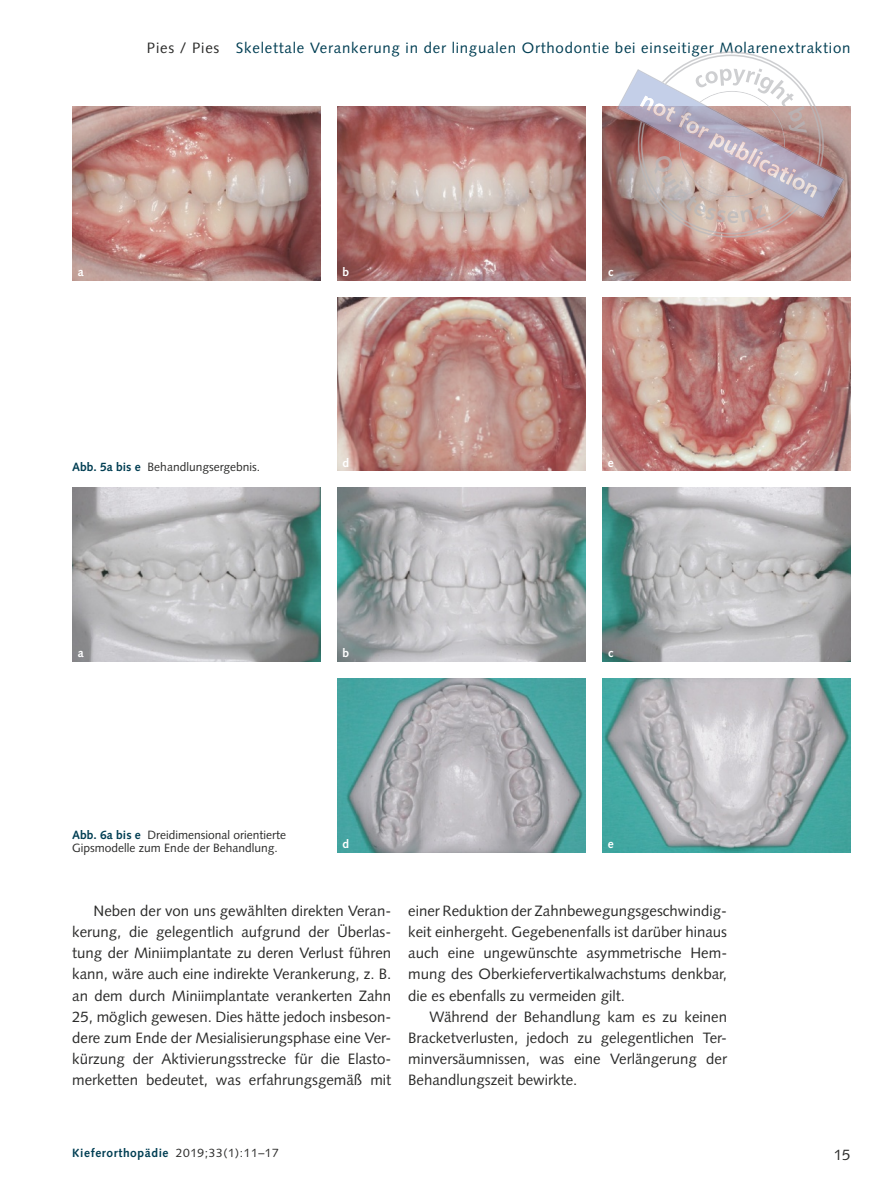
<style>
.page{position:relative;width:893px;height:1191px;background:#fff}
.page>*{position:absolute;margin:0;border:0;box-sizing:border-box;transform-origin:0 0}
.t1{font:15px/21px "Syntax LT Std";color:#2b2b2a;text-align:justify}
.t2{font:15px "Syntax LT Std";letter-spacing:.05em;color:#003e53}
.t3{font:12px/13.5px "Syntax LT Std";color:#2b2b2a}
.t4{font:700 12px "Syntax LT Std";letter-spacing:.05em;color:#003e53}
.t5{font:700 12px "Syntax LT Std";color:#fff}
.s1{color:#2b2b2a}
.s2{font-weight:700;color:#003e53}
.s3{font-weight:400;color:#2b2b2a}
</style>
<div class="page">
<img style="left:72px;top:106px;width:248px;height:174px">
<img style="left:337px;top:106px;width:248px;height:174px">
<img style="left:337px;top:297px;width:248px;height:174px">
<img style="left:602px;top:106px;width:248px;height:174px">
<img style="left:602px;top:297px;width:248px;height:174px">
<img style="left:72px;top:488px;width:248px;height:173px">
<img style="left:337px;top:488px;width:248px;height:173px">
<img style="left:337px;top:678px;width:248px;height:174px">
<img style="left:602px;top:488px;width:248px;height:173px">
<img style="left:602px;top:678px;width:248px;height:174px">
<svg style="left:617px;top:51px;width:227px;height:186px"></svg>
<p class="t2" style="left:147px;top:39px;width:705px"><span class="s1">Pies / Pies</span> Skelettale Verankerung in der lingualen Orthodontie bei einseitiger Molarenextraktion</p>
<p class="t5" style="left:78px;top:265px;width:7px">a</p>
<p class="t5" style="left:342px;top:265px;width:8px">b</p>
<p class="t5" style="left:608px;top:265px;width:7px">c</p>
<p class="t3" style="left:72px;top:460px;width:189px"><span class="s2">Abb. 5a bis e</span> Behandlungsergebnis.</p>
<p class="t5" style="left:342px;top:455px;width:8px">d</p>
<p class="t5" style="left:608px;top:455px;width:7px">e</p>
<p class="t5" style="left:78px;top:646px;width:7px">a</p>
<p class="t5" style="left:342px;top:646px;width:8px">b</p>
<p class="t5" style="left:608px;top:646px;width:7px">c</p>
<p class="t3" style="left:72px;top:828px;width:215px"><span class="s2">Abb. 6a bis e</span> Dreidimensional orientierte<br>Gipsmodelle zum Ende der Behandlung.</p>
<p class="t5" style="left:342px;top:837px;width:8px">d</p>
<p class="t5" style="left:608px;top:837px;width:7px">e</p>
<p class="t1" style="left:72px;top:900px;width:320px;text-indent:21px">Neben der von uns gewählten direkten Veran&shy;kerung, die gelegentlich aufgrund der Überlas&shy;tung der Miniimplantate zu deren Verlust führen kann, wäre auch eine indirekte Verankerung, z. B. an dem durch Miniimplantate verankerten Zahn 25, möglich gewesen. Dies hätte jedoch insbeson&shy;dere zum Ende der Mesialisierungsphase eine Ver&shy;kürzung der Aktivierungsstrecke für die Elasto&shy;merketten bedeutet, was erfahrungsgemäß mit</p>
<p class="t1" style="left:408px;top:900px;width:320px">einer Reduktion der Zahnbewegungsgeschwindig&shy;keit einhergeht. Gegebenenfalls ist darüber hinaus auch eine ungewünschte asymmetrische Hem&shy;mung des Oberkiefervertikalwachstums denkbar, die es ebenfalls zu vermeiden gilt.</p>
<p class="t1" style="left:408px;top:1005px;width:320px;text-indent:21px">Während der Behandlung kam es zu keinen Bracketverlusten, jedoch zu gelegentlichen Ter&shy;minversäumnissen, was eine Verlängerung der Behandlungszeit bewirkte.</p>
<p class="t4" style="left:72px;top:1145px;width:208px">Kieferorthopädie <span class="s3">2019;33(1):11–17</span></p>
<p class="t1" style="left:834px;top:1144px;width:18px">15</p>
</div>
